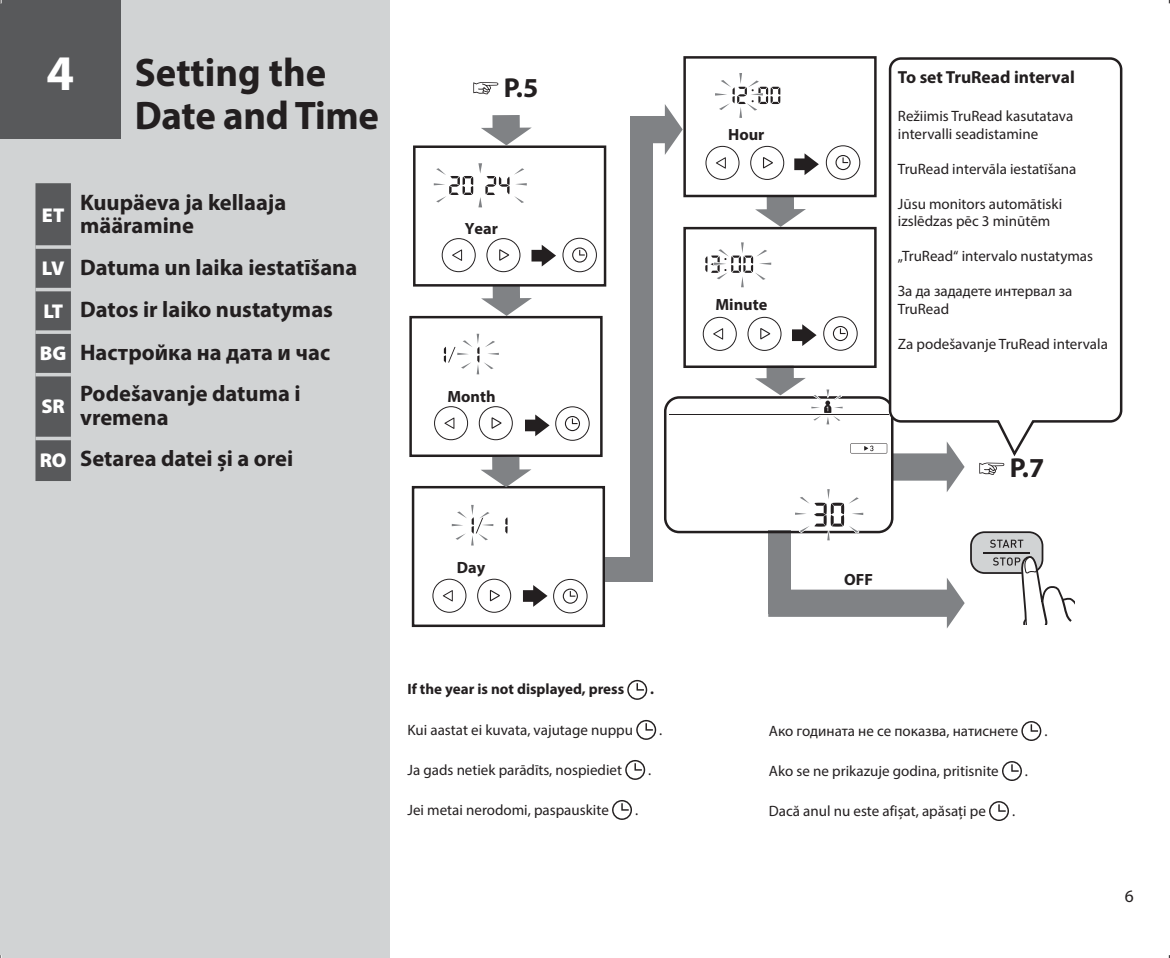
<style>
.page{position:relative;width:1170px;height:958px;background:#fff}
.page>*{position:absolute;margin:0;border:0;box-sizing:border-box;transform-origin:0 0}
.t1{font:700 50px "Myriad Pro";color:#fff}
.t2{font:700 40px/42.5px "Myriad Pro";letter-spacing:-.005em;color:#231f20}
.t3{font:700 27.5px "Myriad Pro";color:#231f20}
.t4{font:700 22.5px/23.8px "Myriad Pro";color:#231f20}
.t5{font:900 20px "Myriad Pro";color:#fff}
.t6{font:700 17.5px "Myriad Pro";color:#231f20}
.t7{font:17.5px "Myriad Pro";color:#231f20}
.t8{font:700 16.25px "Myriad Pro";color:#231f20}
.t9{font:15px/17.5px "Myriad Pro";color:#231f20}
.t10{font:700 15px "Myriad Pro";color:#231f20}
.s1{font-weight:900;font-size:20px;color:#fff}
</style>
<div class="page">
<div style="left:0;top:0;width:390px;height:957px;background:#d1d3d4"></div>
<div style="left:0;top:0;width:121px;height:139px;background:#58595b"></div>
<svg style="left:35px;top:183px;width:36px;height:298px;background:#5b5c5e"></svg>
<svg style="left:35px;top:245px;width:36px;height:4px"></svg>
<hr style="left:35px;top:288px;width:36px;height:3px;background:#d1d3d4">
<svg style="left:35px;top:330px;width:36px;height:4px"></svg>
<hr style="left:35px;top:373px;width:36px;height:3px;background:#d1d3d4">
<svg style="left:35px;top:436px;width:36px;height:4px"></svg>
<svg style="left:409px;top:56px;width:468px;height:572px"></svg>
<div style="left:605px;top:557px;width:47px;height:25px;background:#808285"></div>
<div style="left:630px;top:116px;width:23px;height:443px;background:#808285"></div>
<svg style="left:652px;top:104px;width:31px;height:51px"></svg>
<svg style="left:481px;top:457px;width:50px;height:30px"></svg>
<svg style="left:768px;top:577px;width:197px;height:51px"></svg>
<div style="left:768px;top:530px;width:23px;height:84px;background:#808285"></div>
<div style="left:442px;top:238px;width:33px;height:34px;background:#fff;border-radius:50%"></div>
<div style="left:442px;top:238px;width:34px;height:34px;border:1px solid #231f20;border-radius:50%"></div>
<svg style="left:452px;top:249px;width:10px;height:12px"></svg>
<div style="left:487px;top:238px;width:33px;height:34px;background:#fff;border-radius:50%"></div>
<div style="left:487px;top:238px;width:33px;height:34px;border:1px solid #231f20;border-radius:50%"></div>
<svg style="left:499px;top:249px;width:10px;height:12px"></svg>
<div style="left:435px;top:406px;width:33px;height:34px;background:#fff;border-radius:50%"></div>
<div style="left:434px;top:406px;width:34px;height:34px;border:1px solid #231f20;border-radius:50%"></div>
<svg style="left:444px;top:417px;width:10px;height:12px"></svg>
<div style="left:479px;top:406px;width:33px;height:34px;background:#fff;border-radius:50%"></div>
<div style="left:479px;top:406px;width:34px;height:34px;border:1px solid #231f20;border-radius:50%"></div>
<svg style="left:492px;top:417px;width:10px;height:11px"></svg>
<div style="left:433px;top:579px;width:33px;height:33px;background:#fff;border-radius:50%"></div>
<div style="left:433px;top:579px;width:33px;height:33px;border:1px solid #231f20;border-radius:50%"></div>
<svg style="left:443px;top:590px;width:10px;height:11px"></svg>
<div style="left:478px;top:579px;width:33px;height:33px;background:#fff;border-radius:50%"></div>
<div style="left:477px;top:579px;width:34px;height:33px;border:1px solid #231f20;border-radius:50%"></div>
<svg style="left:490px;top:590px;width:10px;height:11px"></svg>
<div style="left:706px;top:146px;width:33px;height:33px;background:#fff;border-radius:50%"></div>
<div style="left:706px;top:146px;width:33px;height:34px;border:1px solid #231f20;border-radius:50%"></div>
<svg style="left:716px;top:157px;width:10px;height:12px"></svg>
<div style="left:751px;top:146px;width:33px;height:33px;background:#fff;border-radius:50%"></div>
<div style="left:750px;top:146px;width:34px;height:34px;border:1px solid #231f20;border-radius:50%"></div>
<svg style="left:763px;top:157px;width:10px;height:11px"></svg>
<div style="left:703px;top:317px;width:33px;height:33px;background:#fff;border-radius:50%"></div>
<div style="left:703px;top:317px;width:34px;height:34px;border:1px solid #231f20;border-radius:50%"></div>
<svg style="left:713px;top:328px;width:10px;height:11px"></svg>
<div style="left:748px;top:317px;width:33px;height:33px;background:#fff;border-radius:50%"></div>
<div style="left:748px;top:317px;width:33px;height:34px;border:1px solid #231f20;border-radius:50%"></div>
<svg style="left:760px;top:328px;width:10px;height:11px"></svg>
<svg style="left:525px;top:414px;width:25px;height:22px"></svg>
<svg style="left:523px;top:585px;width:25px;height:22px"></svg>
<svg style="left:794px;top:153px;width:25px;height:22px"></svg>
<svg style="left:792px;top:324px;width:25px;height:22px"></svg>
<div style="left:664px;top:396px;width:230px;height:137px;border:2px solid #231f20;border-radius:14px"></div>
<hr style="left:669px;top:414px;width:219px;height:1px;background:#231f20">
<div style="left:563px;top:238px;width:34px;height:34px;border:1px solid #231f20;border-radius:50%"></div>
<svg style="left:572px;top:247px;width:15px;height:15px"></svg>
<div style="left:555px;top:406px;width:35px;height:34px;border:1px solid #231f20;border-radius:50%"></div>
<svg style="left:565px;top:416px;width:15px;height:15px"></svg>
<div style="left:553px;top:579px;width:34px;height:34px;border:1px solid #231f20;border-radius:50%"></div>
<svg style="left:563px;top:588px;width:15px;height:15px"></svg>
<div style="left:823px;top:316px;width:35px;height:34px;border:1px solid #231f20;border-radius:50%"></div>
<svg style="left:833px;top:326px;width:15px;height:15px"></svg>
<div style="left:826px;top:145px;width:34px;height:35px;border:1px solid #231f20;border-radius:50%"></div>
<svg style="left:836px;top:155px;width:15px;height:15px"></svg>
<div style="left:971px;top:532px;width:72px;height:41px;background:#d1d3d4;border-radius:14px"></div>
<div style="left:970px;top:531px;width:73px;height:43px;border:2px solid #231f20;border-radius:14px"></div>
<hr style="left:984px;top:552px;width:46px;height:1px;background:#231f20">
<svg style="left:990px;top:539px;width:33px;height:8px"></svg>
<svg style="left:993px;top:554px;width:82px;height:71px"></svg>
<svg style="left:481px;top:115px;width:51px;height:30px"></svg>
<svg style="left:888px;top:57px;width:235px;height:400px"></svg>
<svg style="left:794px;top:441px;width:171px;height:100px"></svg>
<svg style="left:755px;top:365px;width:89px;height:60px"></svg>
<svg style="left:433px;top:162px;width:95px;height:46px"></svg>
<svg style="left:444px;top:333px;width:56px;height:42px"></svg>
<svg style="left:451px;top:504px;width:43px;height:42px"></svg>
<svg style="left:714px;top:72px;width:66px;height:47px"></svg>
<svg style="left:705px;top:241px;width:67px;height:47px"></svg>
<svg style="left:979px;top:462px;width:25px;height:13px"></svg>
<svg style="left:473px;top:82px;width:25px;height:12px"></svg>
<svg style="left:627px;top:680px;width:20px;height:20px"></svg>
<svg style="left:636px;top:720px;width:20px;height:20px"></svg>
<svg style="left:625px;top:760px;width:20px;height:20px"></svg>
<svg style="left:612px;top:800px;width:20px;height:20px"></svg>
<svg style="left:1021px;top:721px;width:20px;height:20px"></svg>
<svg style="left:1002px;top:761px;width:20px;height:20px"></svg>
<svg style="left:989px;top:801px;width:20px;height:20px"></svg>
<h1 class="t1" style="left:46px;top:55px;width:29px">4</h1>
<h2 class="t2" style="left:135px;top:56px;width:246px">Setting the<br>Date and Time</h2>
<h3 class="t4" style="left:80px;top:193px;width:208px">Kuupäeva ja kellaaja määramine</h3>
<h3 class="t4" style="left:40px;top:248px;width:319px;line-height:42.5px"><span class="s1">LV</span> Datuma un laika iestatīšana<br><span class="s1">LT</span> Datos ir laiko nustatymas<br><span class="s1">BG</span> Настройка на дата и час</h3>
<h3 class="t5" style="left:41px;top:395px;width:25px">SR</h3>
<h3 class="t5" style="left:42px;top:203px;width:24px">ET</h3>
<h3 class="t4" style="left:80px;top:384px;width:222px">Podešavanje datuma i vremena</h3>
<h3 class="t4" style="left:40px;top:449px;width:255px"><span class="s1">RO</span> Setarea datei și a orei</h3>
<h3 class="t3" style="left:504px;top:78px;width:36px">P.5</h3>
<p class="t8" style="left:465px;top:223px;width:35px">Year</p>
<p class="t8" style="left:447px;top:390px;width:50px">Month</p>
<p class="t8" style="left:457px;top:562px;width:30px">Day</p>
<p class="t10" style="left:408px;top:683px;width:218px">If the year is not displayed, press</p>
<p class="t10" style="left:650px;top:683px;width:5px">.</p>
<p class="t9" style="left:408px;top:722px;width:227px">Kui aastat ei kuvata, vajutage nuppu</p>
<p class="t9" style="left:659px;top:722px;width:5px">.</p>
<p class="t9" style="left:408px;top:762px;width:216px">Ja gads netiek parādīts, nospiediet</p>
<p class="t9" style="left:648px;top:762px;width:5px">.</p>
<p class="t9" style="left:408px;top:802px;width:203px">Jei metai nerodomi, paspauskite</p>
<p class="t9" style="left:635px;top:802px;width:5px">.</p>
<p class="t8" style="left:728px;top:128px;width:38px">Hour</p>
<p class="t8" style="left:716px;top:299px;width:53px">Minute</p>
<p class="t6" style="left:898px;top:71px;width:178px">To set TruRead interval</p>
<p class="t9" style="left:898px;top:109px;width:177px">Režiimis TruRead kasutatava intervalli seadistamine</p>
<p class="t9" style="left:898px;top:162px;width:180px">TruRead intervāla iestatīšana</p>
<p class="t9" style="left:898px;top:196px;width:166px">Jūsu monitors automātiski izslēdzas pēc 3 minūtēm</p>
<p class="t9" style="left:898px;top:249px;width:197px">„TruRead“ intervalo nustatymas</p>
<p class="t9" style="left:898px;top:284px;width:176px">За да зададете интервал за<br>TruRead</p>
<p class="t9" style="left:898px;top:336px;width:212px">Za podešavanje TruRead intervala</p>
<p class="t8" style="left:844px;top:573px;width:30px">OFF</p>
<h3 class="t3" style="left:1010px;top:458px;width:36px">P.7</h3>
<p class="t9" style="left:769px;top:724px;width:251px">Ако годината не се показва, натиснете</p>
<p class="t9" style="left:1044px;top:724px;width:5px">.</p>
<p class="t9" style="left:769px;top:764px;width:231px">Ako se ne prikazuje godina, pritisnite</p>
<p class="t9" style="left:1025px;top:764px;width:5px">.</p>
<p class="t9" style="left:769px;top:804px;width:218px">Dacă anul nu este afișat, apăsați pe</p>
<p class="t9" style="left:1012px;top:804px;width:5px">.</p>
<p class="t7" style="left:1125px;top:889px;width:10px">6</p>
</div>
